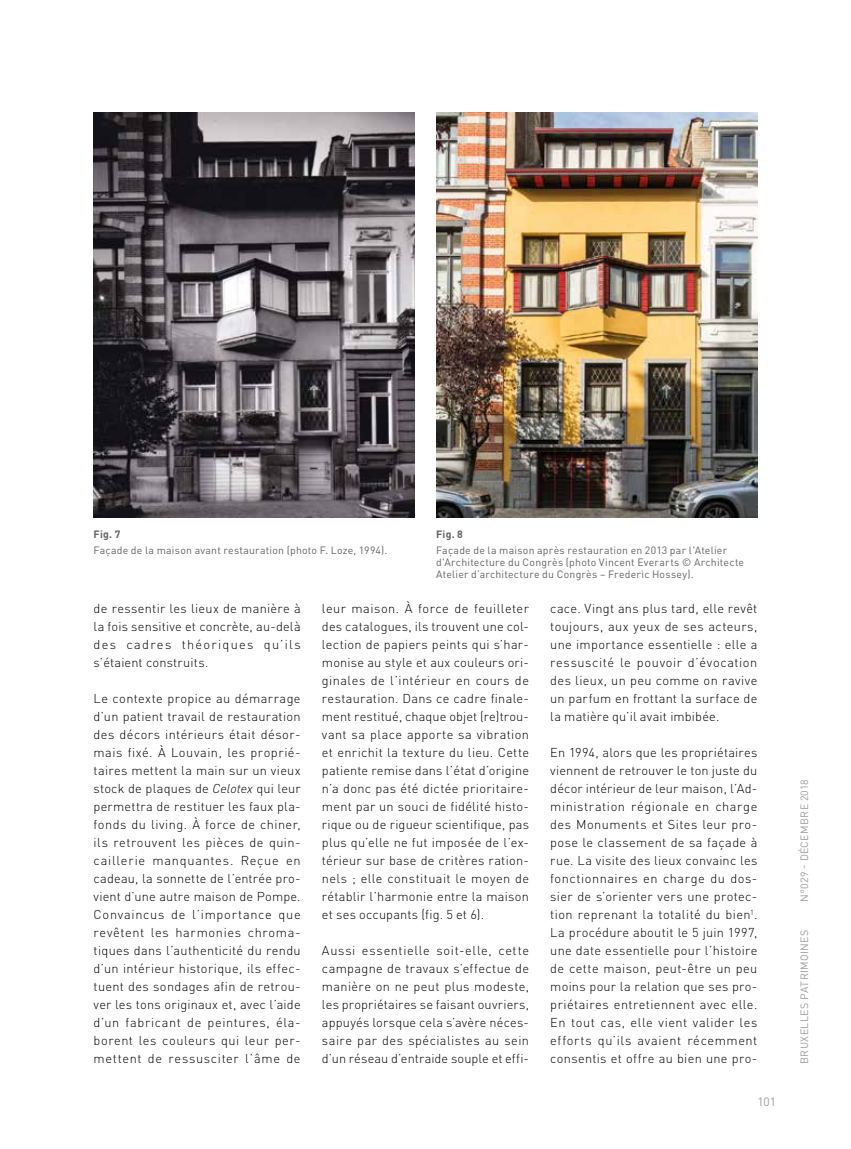
<style>
.page{position:relative;width:851px;height:1149px;background:#fff}
.page>*{position:absolute;margin:0;border:0;box-sizing:border-box;transform-origin:0 0}
.t1{font:300 12.75px/18px "DINOT";letter-spacing:.03em;color:#000;text-align:justify}
.t2{font:12px "DINOT";color:#9d9d9c}
.t3{font:10.5px/12px "DINOT";letter-spacing:.02em;color:#646363}
.t4{font:10.5px "DINOT";letter-spacing:.035em;color:#9d9d9c}
.t5{font:700 10.5px "DINOT";letter-spacing:.025em;color:#646363}
.s1{font-style:italic}
</style>
<div class="page">
<img style="left:94px;top:113px;width:321px;height:404px">
<img style="left:436px;top:113px;width:321px;height:404px">
<p class="t5" style="left:94px;top:527px;width:28px">Fig. 7</p>
<p class="t3" style="left:94px;top:544px;width:295px">Façade de la maison avant restauration (photo F. Loze, 1994).</p>
<p class="t5" style="left:436px;top:527px;width:28px">Fig. 8</p>
<p class="t3" style="left:436px;top:544px;width:309px">Façade de la maison après restauration en 2013 par l'Atelier d'Architecture du Congrès (photo Vincent Everarts © Architecte<br>Atelier d’architecture du Congrès – Frederic Hossey).</p>
<p class="t1" style="left:94px;top:598px;width:208px">de ressentir les lieux de manière à la fois sensitive et concrète, au-delà des cadres théoriques qu’ils s’étaient construits.</p>
<p class="t1" style="left:94px;top:688px;width:208px">Le contexte propice au démarrage d’un patient travail de restauration des décors intérieurs était désor&shy;mais fixé. À Louvain, les proprié&shy;taires mettent la main sur un vieux stock de plaques de <span class="s1">Celotex</span> qui leur permettra de restituer les faux pla&shy;fonds du living. À force de chiner, ils retrouvent les pièces de quin&shy;caillerie manquantes. Reçue en cadeau, la sonnette de l’entrée pro&shy;vient d’une autre maison de Pompe.<br>Convaincus de l’importance que revêtent les harmonies chroma&shy;tiques dans l’authenticité du rendu d’un intérieur historique, ils effec&shy;tuent des sondages afin de retrou&shy;ver les tons originaux et, avec l’aide d’un fabricant de peintures, éla&shy;borent les couleurs qui leur per&shy;mettent de ressusciter l’âme de</p>
<p class="t1" style="left:322px;top:598px;width:208px">leur maison. À force de feuilleter des catalogues, ils trouvent une col&shy;lection de papiers peints qui s’har&shy;monise au style et aux couleurs ori&shy;ginales de l’intérieur en cours de restauration. Dans ce cadre finale&shy;ment restitué, chaque objet (re)trou&shy;vant sa place apporte sa vibration et enrichit la texture du lieu. Cette patiente remise dans l’état d’origine n’a donc pas été dictée prioritaire&shy;ment par un souci de fidélité histo&shy;rique ou de rigueur scientifique, pas plus qu’elle ne fut imposée de l’ex&shy;térieur sur base de critères ration&shy;nels ; elle constituait le moyen de rétablir l’harmonie entre la maison et ses occupants (fig. 5 et 6).</p>
<p class="t1" style="left:322px;top:940px;width:208px">Aussi essentielle soit-elle, cette campagne de travaux s’effectue de manière on ne peut plus modeste, les propriétaires se faisant ouvriers, appuyés lorsque cela s’avère néces&shy;saire par des spécialistes au sein d’un réseau d’entraide souple et effi-</p>
<p class="t1" style="left:550px;top:598px;width:208px">cace. Vingt ans plus tard, elle revêt toujours, aux yeux de ses acteurs, une importance essentielle : elle a ressuscité le pouvoir d’évocation des lieux, un peu comme on ravive un parfum en frottant la surface de la matière qu’il avait imbibée.</p>
<p class="t1" style="left:550px;top:742px;width:208px">En 1994, alors que les propriétaires viennent de retrouver le ton juste du décor intérieur de leur maison, l’Ad&shy;ministration régionale en charge des Monuments et Sites leur pro&shy;pose le classement de sa façade à rue. La visite des lieux convainc les fonctionnaires en charge du dos&shy;sier de s’orienter vers une protec&shy;tion reprenant la totalité du bien<sup>1</sup>.<br>La procédure aboutit le 5 juin 1997, une date essentielle pour l’histoire de cette maison, peut-être un peu moins pour la relation que ses pro&shy;priétaires entretiennent avec elle.<br>En tout cas, elle vient valider les efforts qu’ils avaient récemment consentis et offre au bien une pro-</p>
<p class="t2" style="left:757px;top:1094px;width:20px">101</p>
<p class="t4" style="left:797px;top:901px;width:124px;rotate:-90deg">N°029 - DÉCEMBRE 2018</p>
<p class="t4" style="left:797px;top:1063px;width:136px;rotate:-90deg">BRUXELLES PATRIMOINES</p>
</div>
